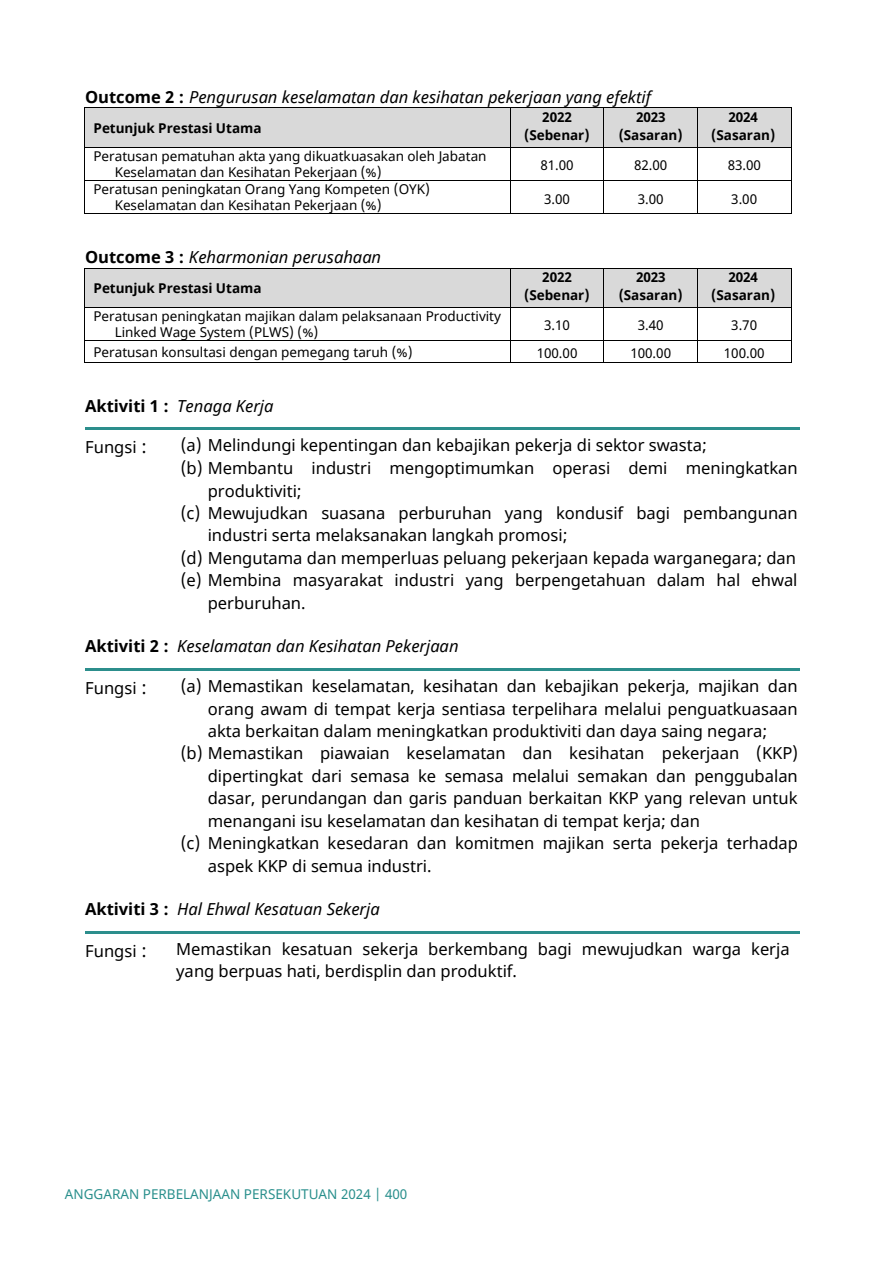
<style>
.page{position:relative;width:894px;height:1264px;background:#fff}
.page>*{position:absolute;margin:0;border:0;box-sizing:border-box;transform-origin:0 0}
.t1{font:16.5px/22.5px "Noto Sans";color:#000}
.t2{font:italic 16.5px "Noto Sans";color:#000}
.t3{font:13.5px/16px "Noto Sans";color:#000}
.t4{font:700 13.5px "Noto Sans";letter-spacing:-.005em;color:#000}
.t5{font:13.5px "Noto Sans";color:#298f8c}
.s1{font-weight:700;font-style:normal}
.s2{font-size:18px}
</style>
<div class="page">
<div style="left:85px;top:108px;width:425px;height:39px;background:#d9d9d9"></div>
<div style="left:510px;top:108px;width:93px;height:39px;background:#d9d9d9"></div>
<div style="left:604px;top:108px;width:93px;height:39px;background:#d9d9d9"></div>
<div style="left:697px;top:108px;width:93px;height:39px;background:#d9d9d9"></div>
<hr style="left:85px;top:107px;width:425px;height:1px;background:#000">
<hr style="left:510px;top:107px;width:93px;height:1px;background:#000">
<hr style="left:604px;top:107px;width:93px;height:1px;background:#000">
<hr style="left:697px;top:107px;width:93px;height:1px;background:#000">
<hr style="left:84px;top:108px;width:1px;height:39px;background:#000">
<hr style="left:510px;top:108px;width:1px;height:39px;background:#000">
<hr style="left:603px;top:108px;width:1px;height:39px;background:#000">
<hr style="left:697px;top:108px;width:1px;height:39px;background:#000">
<hr style="left:790px;top:108px;width:1px;height:39px;background:#000">
<hr style="left:85px;top:147px;width:425px;height:1px;background:#000">
<hr style="left:510px;top:147px;width:93px;height:1px;background:#000">
<hr style="left:604px;top:147px;width:93px;height:1px;background:#000">
<hr style="left:697px;top:147px;width:93px;height:1px;background:#000">
<hr style="left:84px;top:147px;width:1px;height:33px;background:#000">
<hr style="left:510px;top:147px;width:1px;height:33px;background:#000">
<hr style="left:603px;top:147px;width:1px;height:33px;background:#000">
<hr style="left:697px;top:147px;width:1px;height:33px;background:#000">
<hr style="left:790px;top:147px;width:1px;height:33px;background:#000">
<hr style="left:85px;top:180px;width:425px;height:1px;background:#000">
<hr style="left:510px;top:180px;width:93px;height:1px;background:#000">
<hr style="left:604px;top:180px;width:93px;height:1px;background:#000">
<hr style="left:697px;top:180px;width:93px;height:1px;background:#000">
<hr style="left:84px;top:181px;width:1px;height:32px;background:#000">
<hr style="left:85px;top:213px;width:425px;height:1px;background:#000">
<hr style="left:510px;top:181px;width:1px;height:32px;background:#000">
<hr style="left:510px;top:213px;width:93px;height:1px;background:#000">
<hr style="left:603px;top:181px;width:1px;height:32px;background:#000">
<hr style="left:604px;top:213px;width:93px;height:1px;background:#000">
<hr style="left:697px;top:181px;width:1px;height:32px;background:#000">
<hr style="left:697px;top:213px;width:93px;height:1px;background:#000">
<hr style="left:790px;top:181px;width:1px;height:32px;background:#000">
<div style="left:85px;top:268px;width:425px;height:39px;background:#d9d9d9"></div>
<div style="left:510px;top:268px;width:93px;height:39px;background:#d9d9d9"></div>
<div style="left:604px;top:268px;width:93px;height:39px;background:#d9d9d9"></div>
<div style="left:697px;top:268px;width:93px;height:39px;background:#d9d9d9"></div>
<hr style="left:85px;top:268px;width:425px;height:1px;background:#000">
<hr style="left:510px;top:268px;width:93px;height:1px;background:#000">
<hr style="left:604px;top:268px;width:93px;height:1px;background:#000">
<hr style="left:697px;top:268px;width:93px;height:1px;background:#000">
<hr style="left:84px;top:268px;width:1px;height:39px;background:#000">
<hr style="left:510px;top:268px;width:1px;height:39px;background:#000">
<hr style="left:603px;top:268px;width:1px;height:39px;background:#000">
<hr style="left:697px;top:268px;width:1px;height:39px;background:#000">
<hr style="left:790px;top:268px;width:1px;height:39px;background:#000">
<hr style="left:85px;top:307px;width:425px;height:1px;background:#000">
<hr style="left:510px;top:307px;width:93px;height:1px;background:#000">
<hr style="left:604px;top:307px;width:93px;height:1px;background:#000">
<hr style="left:697px;top:307px;width:93px;height:1px;background:#000">
<hr style="left:84px;top:307px;width:1px;height:33px;background:#000">
<hr style="left:510px;top:307px;width:1px;height:33px;background:#000">
<hr style="left:603px;top:307px;width:1px;height:33px;background:#000">
<hr style="left:697px;top:307px;width:1px;height:33px;background:#000">
<hr style="left:790px;top:307px;width:1px;height:33px;background:#000">
<hr style="left:85px;top:340px;width:425px;height:1px;background:#000">
<hr style="left:510px;top:340px;width:93px;height:1px;background:#000">
<hr style="left:604px;top:340px;width:93px;height:1px;background:#000">
<hr style="left:697px;top:340px;width:93px;height:1px;background:#000">
<svg style="left:84px;top:340px;width:1px;height:23px"></svg>
<hr style="left:85px;top:362px;width:425px;height:1px;background:#000">
<svg style="left:510px;top:341px;width:1px;height:21px"></svg>
<hr style="left:510px;top:362px;width:93px;height:1px;background:#000">
<svg style="left:603px;top:340px;width:1px;height:23px"></svg>
<hr style="left:604px;top:362px;width:93px;height:1px;background:#000">
<svg style="left:697px;top:341px;width:1px;height:21px"></svg>
<hr style="left:697px;top:362px;width:93px;height:1px;background:#000">
<hr style="left:85px;top:427px;width:714px;height:3px;background:#2c8e8c">
<hr style="left:85px;top:668px;width:714px;height:2px;background:#2c8e8c">
<hr style="left:85px;top:930px;width:714px;height:3px;background:#2c8e8c">
<h2 class="t2" style="left:85px;top:85px;width:567px"><span class="s1">Outcome 2 :</span> Pengurusan keselamatan dan kesihatan pekerjaan yang efektif</h2>
<p class="t4" style="left:93px;top:118px;width:170px">Petunjuk Prestasi Utama</p>
<p class="t4" style="left:542px;top:107px;width:31px">2022</p>
<p class="t4" style="left:524px;top:125px;width:67px">(Sebenar)</p>
<p class="t4" style="left:636px;top:107px;width:31px">2023</p>
<p class="t4" style="left:618px;top:125px;width:65px">(Sasaran)</p>
<p class="t4" style="left:728px;top:107px;width:31px">2024</p>
<p class="t4" style="left:711px;top:125px;width:65px">(Sasaran)</p>
<p class="t3" style="left:115px;top:147px;width:373px;text-indent:-21px">Peratusan pematuhan akta yang dikuatkuasakan oleh Jabatan<br>Keselamatan dan Kesihatan Pekerjaan (%)</p>
<p class="t3" style="left:540px;top:157px;width:35px">81.00</p>
<p class="t3" style="left:634px;top:157px;width:35px">82.00</p>
<p class="t3" style="left:727px;top:157px;width:35px">83.00</p>
<p class="t3" style="left:115px;top:181px;width:316px;text-indent:-21px">Peratusan peningkatan Orang Yang Kompeten (OYK)<br>Keselamatan dan Kesihatan Pekerjaan (%)</p>
<p class="t3" style="left:544px;top:190px;width:27px">3.00</p>
<p class="t3" style="left:637px;top:190px;width:27px">3.00</p>
<p class="t3" style="left:731px;top:190px;width:27px">3.00</p>
<h2 class="t2" style="left:85px;top:245px;width:297px"><span class="s1">Outcome 3 :</span> Keharmonian perusahaan</h2>
<p class="t4" style="left:93px;top:278px;width:170px">Petunjuk Prestasi Utama</p>
<p class="t4" style="left:542px;top:267px;width:31px">2022</p>
<p class="t4" style="left:524px;top:285px;width:67px">(Sebenar)</p>
<p class="t4" style="left:636px;top:267px;width:31px">2023</p>
<p class="t4" style="left:618px;top:285px;width:65px">(Sasaran)</p>
<p class="t4" style="left:728px;top:267px;width:31px">2024</p>
<p class="t4" style="left:711px;top:285px;width:65px">(Sasaran)</p>
<p class="t3" style="left:115px;top:307px;width:387px;text-indent:-21px">Peratusan peningkatan majikan dalam pelaksanaan Productivity<br>Linked Wage System (PLWS) (%)</p>
<p class="t3" style="left:544px;top:317px;width:27px">3.10</p>
<p class="t3" style="left:637px;top:317px;width:27px">3.40</p>
<p class="t3" style="left:731px;top:317px;width:27px">3.70</p>
<p class="t3" style="left:93px;top:343px;width:320px">Peratusan konsultasi dengan pemegang taruh (%)</p>
<p class="t3" style="left:536px;top:345px;width:42px">100.00</p>
<p class="t3" style="left:630px;top:345px;width:42px">100.00</p>
<p class="t3" style="left:723px;top:345px;width:42px">100.00</p>
<h1 class="t2" style="left:85px;top:394px;width:190px"><span class="s1">Aktiviti 1 :</span> Tenaga Kerja</h1>
<p class="t1" style="left:85px;top:435px;width:63px">Fungsi <span class="s2">:</span></p>
<p class="t1" style="left:181px;top:434px;width:527px">(a) Melindungi kepentingan dan kebajikan pekerja di sektor swasta;</p>
<p class="t1" style="left:208px;top:456px;width:591px;text-indent:-27px">(b) Membantu industri mengoptimumkan operasi demi meningkatkan produktiviti;</p>
<p class="t1" style="left:208px;top:501px;width:591px;text-indent:-27px">(c) Mewujudkan suasana perburuhan yang kondusif bagi pembangunan industri serta melaksanakan langkah promosi;</p>
<p class="t1" style="left:181px;top:546px;width:617px">(d) Mengutama dan memperluas peluang pekerjaan kepada warganegara; dan</p>
<p class="t1" style="left:208px;top:568px;width:591px;text-indent:-27px">(e) Membina masyarakat industri yang berpengetahuan dalam hal ehwal perburuhan.</p>
<h1 class="t2" style="left:85px;top:634px;width:375px"><span class="s1">Aktiviti 2 :</span> Keselamatan dan Kesihatan Pekerjaan</h1>
<p class="t1" style="left:85px;top:675px;width:63px">Fungsi <span class="s2">:</span></p>
<p class="t1" style="left:208px;top:674px;width:591px;text-align:justify;text-indent:-27px">(a) Memastikan keselamatan, kesihatan dan kebajikan pekerja, majikan dan orang awam di tempat kerja sentiasa terpelihara melalui penguatkuasaan akta berkaitan dalam meningkatkan produktiviti dan daya saing negara;</p>
<p class="t1" style="left:208px;top:741px;width:591px;text-align:justify;text-indent:-27px">(b) Memastikan piawaian keselamatan dan kesihatan pekerjaan (KKP) dipertingkat dari semasa ke semasa melalui semakan dan penggubalan dasar, perundangan dan garis panduan berkaitan KKP yang relevan untuk menangani isu keselamatan dan kesihatan di tempat kerja; dan</p>
<p class="t1" style="left:208px;top:831px;width:591px;text-indent:-27px">(c) Meningkatkan kesedaran dan komitmen majikan serta pekerja terhadap aspek KKP di semua industri.</p>
<h1 class="t2" style="left:85px;top:897px;width:296px"><span class="s1">Aktiviti 3 :</span> Hal Ehwal Kesatuan Sekerja</h1>
<p class="t1" style="left:85px;top:938px;width:63px">Fungsi <span class="s2">:</span></p>
<p class="t1" style="left:176px;top:936px;width:615px">Memastikan kesatuan sekerja berkembang bagi mewujudkan warga kerja yang berpuas hati, berdisplin dan produktif.</p>
<p class="t5" style="left:65px;top:1184px;width:344px">ANGGARAN PERBELANJAAN PERSEKUTUAN 2024 | 400</p>
</div>
